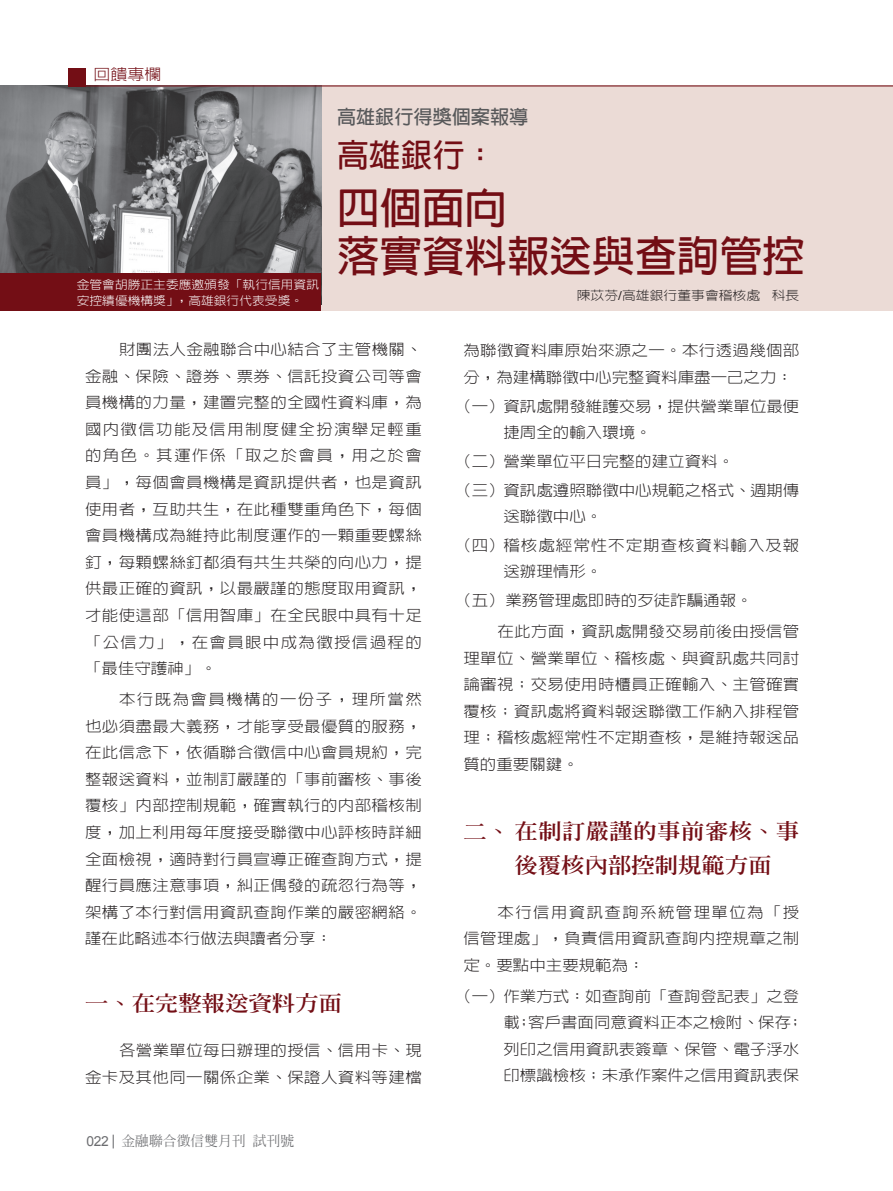
<style>
.page{position:relative;width:893px;height:1191px;background:#fff}
.page>*{position:absolute;margin:0;border:0;box-sizing:border-box;transform-origin:0 0}
.t1{font:700 42.45px/47.8px "AR Hei B5";color:#730e15}
.t2{font:700 31.95px "AR Hei B5";color:#730e15}
.t3{font:800 21px/34px "AR Ming B5";color:#730e15;scale:1.11 1}
.t4{font:700 19.2px "AR Hei B5";color:#57585a}
.t5{font:300 15.3px "AR Hei B5";color:#730e15;scale:1.11 1}
.t6{font:300 15.15px/26.5px "AR Hei B5";letter-spacing:.02em;color:#231f20;text-align:justify;scale:1.09 1}
.t7{font:300 15.15px/26.5px "AR Hei B5";color:#231f20;scale:1.09 1}
.t8{font:300 15.15px/28.7px "AR Hei B5";letter-spacing:.06em;color:#231f20;scale:1.09 1}
.t9{font:500 13.8px "AR Ming B5";color:#6c6d70}
.t10{font:300 12.45px "AR Hei B5";color:#231f20;scale:1.11 1}
.t11{font:300 11.7px/15.9px "AR Hei B5";color:#fff;scale:1.09 1}
.s1{font-family:"Arial";font-weight:400}
</style>
<div class="page">
<div style="left:239px;top:85px;width:654px;height:226px;background:#ebdbd6"></div>
<img style="left:0;top:85px;width:321px;height:188px">
<svg style="left:113px;top:1134px;width:1px;height:14px"></svg>
<hr style="left:85px;top:85px;width:808px;height:1px;background:#730e15">
<div style="left:68px;top:68px;width:17px;height:18px;background:#730e15"></div>
<div style="left:0;top:273px;width:321px;height:38px;background:#730e15"></div>
<p class="t5" style="left:94px;top:67px;width:63px">回饋專欄</p>
<p class="t11" style="left:77px;top:277px;width:224px">金管會胡勝正主委應邀頒發「執行信用資訊安控績優機構獎」，高雄銀行代表受獎。</p>
<p class="t4" style="left:337px;top:107px;width:193px">高雄銀行得獎個案報導</p>
<h2 class="t2" style="left:337px;top:139px;width:161px">高雄銀行：</h2>
<h1 class="t1" style="left:337px;top:184px;width:469px">四個面向<br>落實資料報送與查詢管控</h1>
<p class="t10" style="left:577px;top:289px;width:202px">陳苡芬<span class="s1">/</span>高雄銀行董事會稽核處 科長</p>
<p class="t6" style="left:85px;top:336px;width:310px;text-indent:34px">財團法人金融聯合中心結合了主管機關、金融、保險、證券、票券、信託投資公司等會員機構的力量，建置完整的全國性資料庫，為國內徵信功能及信用制度健全扮演舉足輕重的角色。其運作係「取之於會員，用之於會員」，每個會員機構是資訊提供者，也是資訊使用者，互助共生，在此種雙重角色下，每個會員機構成為維持此制度運作的一顆重要螺絲釘，每顆螺絲釘都須有共生共榮的向心力，提供最正確的資訊，以最嚴謹的態度取用資訊，才能使這部「信用智庫」在全民眼中具有十足「公信力」，在會員眼中成為徵授信過程的「最佳守護神」。</p>
<p class="t6" style="left:85px;top:686px;width:310px;text-indent:34px">本行既為會員機構的一份子，理所當然也必須盡最大義務，才能享受最優質的服務，在此信念下，依循聯合徵信中心會員規約，完整報送資料，並制訂嚴謹的「事前審核、事後覆核」內部控制規範，確實執行的內部稽核制度，加上利用每年度接受聯徵中心評核時詳細全面檢視，適時對行員宣導正確查詢方式，提醒行員應注意事項，糾正偶發的疏忽行為等，架構了本行對信用資訊查詢作業的嚴密網絡。謹在此略述本行做法與讀者分享：</p>
<h3 class="t3" style="left:85px;top:986px;width:233px">一、在完整報送資料方面</h3>
<p class="t6" style="left:85px;top:1037px;width:310px;text-align:right">各營業單位每日辦理的授信、信用卡、現<br>金卡及其他同一關係企業、保證人資料等建檔</p>
<p class="t9" style="left:87px;top:1134px;width:209px"><span class="s1">022</span> 金融聯合徵信雙月刊試刊號</p>
<p class="t6" style="left:463px;top:337px;width:310px">為聯徵資料庫原始來源之一。本行透過幾個部分，為建構聯徵中心完整資料庫盡一己之力：</p>
<p class="t7" style="left:503px;top:392px;width:273px;text-indent:-48px">（一）資訊處開發維護交易，提供營業單位最便捷周全的輸入環境。</p>
<p class="t7" style="left:455px;top:447px;width:317px;line-height:28.7px">（二）營業單位平日完整的建立資料。<br>（三）資訊處遵照聯徵中心規範之格式、週期傳</p>
<p class="t8" style="left:455px;top:502px;width:317px;text-indent:48px">送聯徵中心。<br>（四）稽核處經常性不定期查核資料輸入及報</p>
<p class="t7" style="left:455px;top:557px;width:274px;line-height:28.7px;text-indent:48px">送辦理情形。<br>（五）業務管理處即時的歹徒詐騙通報。</p>
<p class="t6" style="left:463px;top:618px;width:310px;text-indent:34px">在此方面，資訊處開發交易前後由授信管理單位、營業單位、稽核處、與資訊處共同討論審視；交易使用時櫃員正確輸入、主管確實覆核；資訊處將資料報送聯徵工作納入排程管理；稽核處經常性不定期查核，是維持報送品質的重要關鍵。</p>
<h3 class="t3" style="left:514px;top:813px;width:258px;text-indent:-51px">二、在制訂嚴謹的事前審核、事後覆核內部控制規範方面</h3>
<p class="t6" style="left:463px;top:898px;width:310px;text-indent:34px">本行信用資訊查詢系統管理單位為「授信管理處」，負責信用資訊查詢內控規章之制定。要點中主要規範為：</p>
<p class="t7" style="left:503px;top:982px;width:277px;text-indent:-48px">（一）作業方式：如查詢前「查詢登記表」之登載；客戶書面同意資料正本之檢附、保存；列印之信用資訊表簽章、保管、電子浮水印標識檢核；未承作案件之信用資訊表保</p>
</div>
